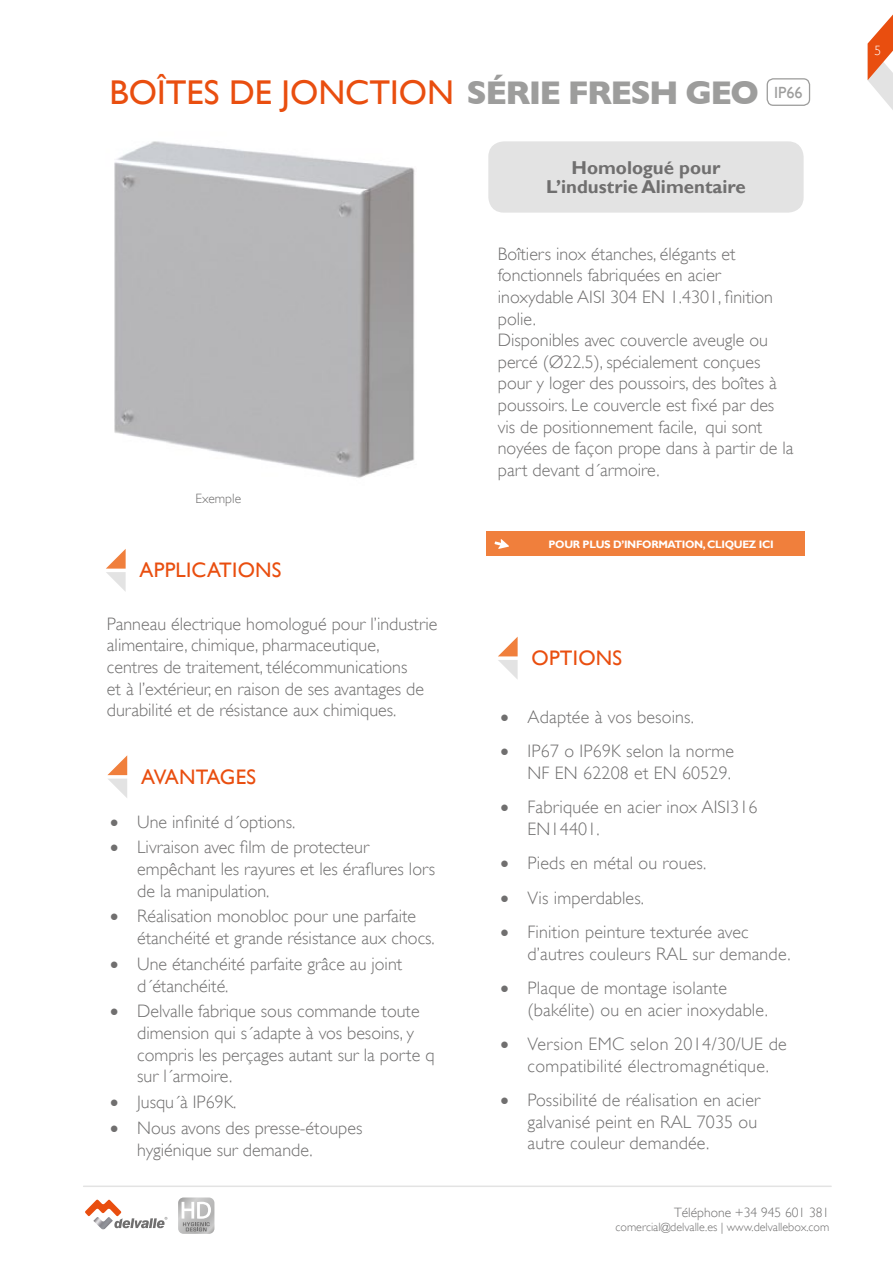
<style>
.page{position:relative;width:893px;height:1263px;background:#fff}
.page>*{position:absolute;margin:0;border:0;box-sizing:border-box;transform-origin:0 0}
.t1{font:34.35px "Gill Sans";color:#e94e0f}
.t2{font:21px "Gill Sans";letter-spacing:.01em;color:#e94e0f}
.t3{font:21px "Gill Sans";letter-spacing:-.01em;color:#e94e0f}
.t4{font:700 18.6px/19.8px "Gill Sans";color:#706f6f;text-align:center}
.t5{font:300 18px/21.6px "Gill Sans";color:#706f6f}
.t6{font:300 18px/21.6px "Gill Sans";color:#706f6f}
.t7{font:300 18px/21.6px "Gill Sans";letter-spacing:.02em;color:#706f6f;text-align:center}
.t8{font:300 13.5px "Gill Sans";color:#706f6f}
.t9{font:300 13.5px "Gill Sans";color:#fff}
.t10{font:300 12px "Gill Sans";color:#706f6f}
.t11{font:700 10.8px "Gill Sans";letter-spacing:-.03em;color:#fff}
.s1{font-weight:700;font-size:33.45px;color:#9d9d9c}
</style>
<div class="page">
<svg style="left:868px;top:14px;width:25px;height:96px"></svg>
<svg style="left:178px;top:1197px;width:36px;height:37px"></svg>
<svg style="left:85px;top:1199px;width:82px;height:29px"></svg>
<img style="left:93px;top:1217px;width:20px;height:12px">
<hr style="left:84px;top:1185px;width:747px;height:2px;background:#e3e3e3">
<img style="left:114px;top:141px;width:301px;height:337px">
<div style="left:488px;top:141px;width:316px;height:72px;background:#e3e3e3;border-radius:16px"></div>
<div style="left:487px;top:531px;width:318px;height:25px;background:#f07f3c"></div>
<svg style="left:494px;top:539px;width:15px;height:10px"></svg>
<div style="left:767px;top:78px;width:43px;height:28px;border:1px solid #9d9d9c;border-radius:6px"></div>
<svg style="left:106px;top:549px;width:20px;height:43px"></svg>
<svg style="left:498px;top:637px;width:20px;height:42px"></svg>
<svg style="left:107px;top:755px;width:20px;height:43px"></svg>
<h1 class="t1" style="left:110px;top:72px;width:694px">BOÎTES DE JONCTION <span class="s1">SÉRIE FRESH GEO</span> <sup>IP66</sup></h1>
<p class="t4" style="left:546px;top:158px;width:201px">Homologué pour<br>L’industrie Alimentaire</p>
<p class="t8" style="left:196px;top:490px;width:47px">Exemple</p>
<p class="t2" style="left:140px;top:558px;width:143px">APPLICATIONS</p>
<p class="t6" style="left:107px;top:613px;width:332px">Panneau électrique homologué pour l’industrie alimentaire, chimique, pharmaceutique,<br>centres de traitement, télécommunications<br>et à l’extérieur, en raison de ses avantages de durabilité et de résistance aux chimiques.</p>
<p class="t3" style="left:141px;top:764px;width:116px">AVANTAGES</p>
<p class="t5" style="left:110px;top:811px;width:187px">• Une infinité d´options.</p>
<p class="t5" style="left:137px;top:837px;width:299px;text-indent:-27px">• Livraison avec film de protecteur empêchant les rayures et les éraflures lors de la manipulation.</p>
<p class="t5" style="left:137px;top:906px;width:299px;text-indent:-27px">• Réalisation monobloc pour une parfaite étanchéité et grande résistance aux chocs.</p>
<p class="t5" style="left:137px;top:953px;width:267px;text-indent:-27px">• Une étanchéité parfaite grâce au joint d´étanchéité.</p>
<p class="t5" style="left:137px;top:1000px;width:299px;text-indent:-27px">• Delvalle fabrique sous commande toute dimension qui s´adapte à vos besoins, y compris les perçages autant sur la porte q sur l´armoire.</p>
<p class="t5" style="left:110px;top:1091px;width:128px">• Jusqu´à IP69K.</p>
<p class="t5" style="left:137px;top:1117px;width:227px;text-indent:-27px">• Nous avons des presse-étoupes hygiénique sur demande.</p>
<p class="t5" style="left:498px;top:243px;width:297px">Boîtiers inox étanches, élégants et fonctionnels fabriquées en acier inoxydable AISI 304 EN 1.4301, finition polie.<br>Disponibles avec couvercle aveugle ou percé (Ø22.5), spécialement conçues pour y loger des poussoirs, des boîtes à poussoirs. Le couvercle est fixé par des vis de positionnement facile, qui sont noyées de façon prope dans à partir de la part devant d´armoire.</p>
<p class="t11" style="left:548px;top:538px;width:227px">POUR PLUS D’INFORMATION, CLIQUEZ ICI</p>
<p class="t2" style="left:532px;top:646px;width:92px">OPTIONS</p>
<p class="t5" style="left:501px;top:706px;width:195px">• Adaptée à vos besoins.</p>
<p class="t5" style="left:501px;top:741px;width:235px;text-align:right">• IP67 o IP69K selon la norme<br>NF EN 62208 et EN 60529.</p>
<p class="t5" style="left:528px;top:796px;width:231px;text-indent:-27px">• Fabriquée en acier inox AISI316<br>EN14401.</p>
<p class="t5" style="left:501px;top:852px;width:207px">• Pieds en métal ou roues.</p>
<p class="t5" style="left:501px;top:887px;width:145px">• Vis imperdables.</p>
<p class="t5" style="left:528px;top:921px;width:264px;text-indent:-27px">• Finition peinture texturée avec d’autres couleurs RAL sur demande.</p>
<p class="t5" style="left:528px;top:977px;width:242px;text-indent:-27px">• Plaque de montage isolante (bakélite) ou en acier inoxydable.</p>
<p class="t7" style="left:501px;top:1033px;width:288px">• Version EMC selon 2014/30/UE de compatibilité électromagnétique.</p>
<p class="t5" style="left:528px;top:1089px;width:234px;text-indent:-27px">• Possibilité de réalisation en acier galvanisé peint en RAL 7035 ou autre couleur demandée.</p>
<p class="t8" style="left:674px;top:1205px;width:157px">Téléphone +34 945 601 381</p>
<p class="t10" style="left:616px;top:1220px;width:215px">comercial@delvalle.es | www.delvallebox.com</p>
<p class="t9" style="left:874px;top:43px;width:8px">5</p>
</div>
